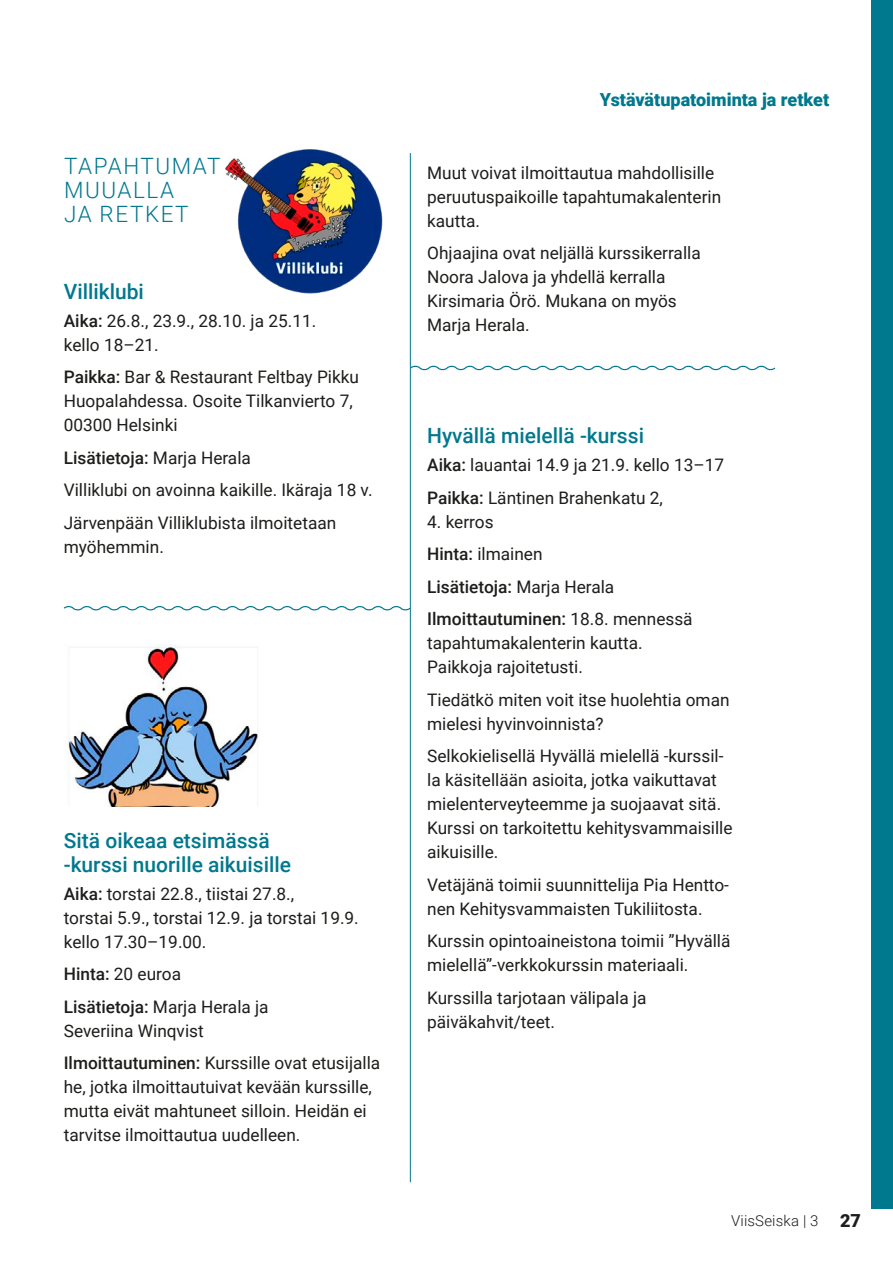
<style>
.page{position:relative;width:893px;height:1263px;background:#fff}
.page>*{position:absolute;margin:0;border:0;box-sizing:border-box;transform-origin:0 0}
.t1{font:300 22.5px/24px "Roboto";letter-spacing:.07em;color:#00788d}
.t2{font:500 21px/24px "Roboto";color:#00788d}
.t3{font:900 18px "Roboto";color:#00788d}
.t4{font:500 17.55px "Roboto";color:#1d1d1b}
.t5{font:17.25px/24px "Roboto";color:#1d1d1b}
.t6{font:300 15px "Roboto";letter-spacing:.01em;color:#1d1d1b}
.s1{font-weight:500}
.s2{font-weight:400;font-size:17.25px}
.s3{font-weight:900;font-size:18px}
</style>
<div class="page">
<img style="left:225px;top:149px;width:185px;height:171px">
<div style="left:872px;top:0;width:21px;height:1209px;background:#00788d"></div>
<svg style="left:409px;top:364px;width:367px;height:8px"></svg>
<hr style="left:410px;top:153px;width:1px;height:1029px;background:#00788d">
<svg style="left:63px;top:604px;width:348px;height:8px"></svg>
<img style="left:65px;top:644px;width:194px;height:162px">
<h1 class="t1" style="left:64px;top:153px;width:158px">TAPAHTUMAT<br>MUUALLA<br>JA RETKET</h1>
<p class="t2" style="left:64px;top:278px;width:82px">Villiklubi</p>
<p class="t5" style="left:64px;top:308px;width:254px"><span class="s1">Aika:</span> 26.8., 23.9., 28.10. ja 25.11. kello 18–21.</p>
<p class="t5" style="left:64px;top:365px;width:297px"><span class="s1">Paikka:</span> Bar &amp; Restaurant Feltbay Pikku<br>Huopalahdessa. Osoite Tilkanvierto 7,<br>00300 Helsinki</p>
<p class="t5" style="left:64px;top:441px;width:310px;line-height:32.5px"><span class="s1">Lisätietoja:</span> Marja Herala<br>Villiklubi on avoinna kaikille. Ikäraja 18 v.<br>Järvenpään Villiklubista ilmoitetaan</p>
<p class="t5" style="left:64px;top:534px;width:102px">myöhemmin.</p>
<p class="t2" style="left:64px;top:827px;width:229px">Sitä oikeaa etsimässä -kurssi nuorille aikuisille</p>
<p class="t5" style="left:64px;top:881px;width:296px"><span class="s1">Aika:</span> torstai 22.8., tiistai 27.8.,<br>torstai 5.9., torstai 12.9. ja torstai 19.9. kello 17.30–19.00.</p>
<p class="t5" style="left:64px;top:957px;width:206px;line-height:32.5px"><span class="s1">Hinta:</span> 20 euroa<br><span class="s1">Lisätietoja:</span> Marja Herala ja</p>
<p class="t5" style="left:64px;top:1014px;width:318px;line-height:32.5px">Severiina Winqvist<br><span class="s1">Ilmoittautuminen:</span> Kurssille ovat etusijalla</p>
<p class="t5" style="left:64px;top:1074px;width:310px">he, jotka ilmoittautuivat kevään kurssille, mutta eivät mahtuneet silloin. Heidän ei tarvitse ilmoittautua uudelleen.</p>
<p class="t3" style="left:600px;top:87px;width:231px">Ystävätupatoiminta ja retket</p>
<p class="t5" style="left:427px;top:160px;width:296px">Muut voivat ilmoittautua mahdollisille peruutuspaikoille tapahtumakalenterin kautta.</p>
<p class="t5" style="left:427px;top:240px;width:275px">Ohjaajina ovat neljällä kurssikerralla<br>Noora Jalova ja yhdellä kerralla<br>Kirsimaria Örö. Mukana on myös<br>Marja Herala.</p>
<p class="t2" style="left:427px;top:423px;width:218px">Hyvällä mielellä -kurssi</p>
<p class="t5" style="left:427px;top:448px;width:298px;line-height:32.5px"><span class="s1">Aika:</span> lauantai 14.9 ja 21.9. kello 13–17<br><span class="s1">Paikka:</span> Läntinen Brahenkatu 2,</p>
<p class="t5" style="left:427px;top:505px;width:189px;line-height:32.5px">4. kerros<br><span class="s1">Hinta:</span> ilmainen<br><span class="s1">Lisätietoja:</span> Marja Herala</p>
<p class="t4" style="left:427px;top:607px;width:267px">Ilmoittautuminen: <span class="s2">18.8. mennessä</span></p>
<p class="t5" style="left:427px;top:630px;width:217px">tapahtumakalenterin kautta.<br>Paikkoja rajoitetusti.</p>
<p class="t5" style="left:427px;top:687px;width:304px">Tiedätkö miten voit itse huolehtia oman mielesi hyvinvoinnista?</p>
<p class="t5" style="left:427px;top:743px;width:307px">Selkokielisellä Hyvällä mielellä -kurssil&shy;la käsitellään asioita, jotka vaikuttavat mielenterveyteemme ja suojaavat sitä.<br>Kurssi on tarkoitettu kehitysvammaisille aikuisille.</p>
<p class="t5" style="left:427px;top:872px;width:303px">Vetäjänä toimii suunnittelija Pia Hentto&shy;nen Kehitysvammaisten Tukiliitosta.</p>
<p class="t5" style="left:427px;top:928px;width:305px">Kurssin opintoaineistona toimii ”Hyvällä mielellä”-verkkokurssin materiaali.</p>
<p class="t5" style="left:427px;top:985px;width:221px">Kurssilla tarjotaan välipala ja päiväkahvit/teet.</p>
<p class="t6" style="left:731px;top:1210px;width:131px">ViisSeiska | 3 <span class="s3">27</span></p>
</div>
